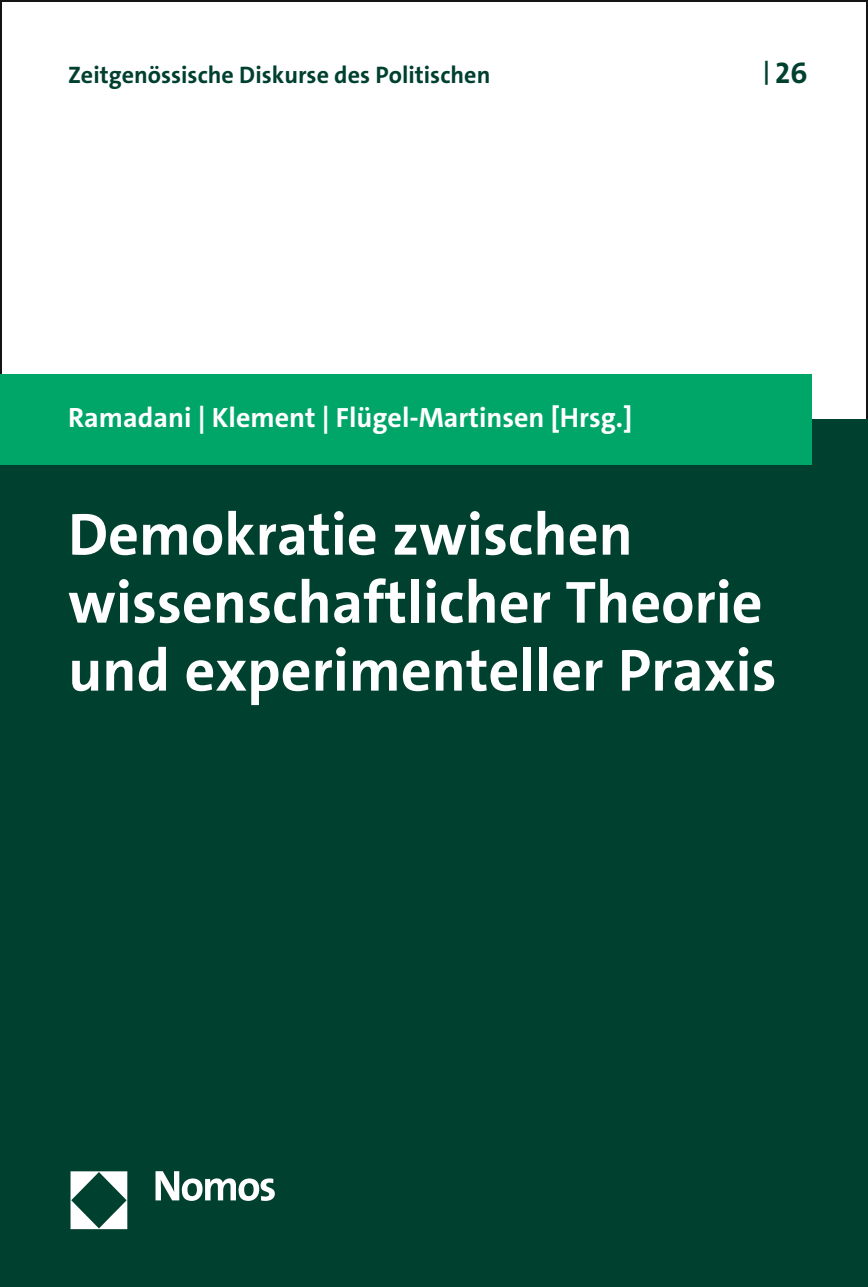
<style>
.page{position:relative;width:868px;height:1287px;background:#fff}
.page>*{position:absolute;margin:0;border:0;box-sizing:border-box;transform-origin:0 0}
.t1{font:700 60px/68px "The Sans C5";color:#fff}
.t2{font:700 30px "The Sans C5";color:#00402f}
.t3{font:700 28px "The Sans C5";color:#fff}
.t4{font:700 24px "The Sans C5";color:#00402f}
.s1{font-size:24px}
</style>
<div class="page">
<div style="left:1px;top:420px;width:866px;height:867px;background:#00402f"></div>
<div style="left:0;top:374px;width:811px;height:91px;background:#00a568"></div>
<img style="left:70px;top:1171px;width:205px;height:59px">
<p class="t4" style="left:68px;top:60px;width:424px">Zeitgenössische Diskurse des Politischen</p>
<p class="t2" style="left:763px;top:54px;width:46px"><span class="s1">|</span>26</p>
<p class="t3" style="left:68px;top:400px;width:565px">Ramadani | Klement | Flügel-Martinsen [Hrsg.]</p>
<p class="t1" style="left:68px;top:501px;width:709px">Demokratie zwischen wissenschaftlicher Theorie und experimenteller Praxis</p>
</div>
